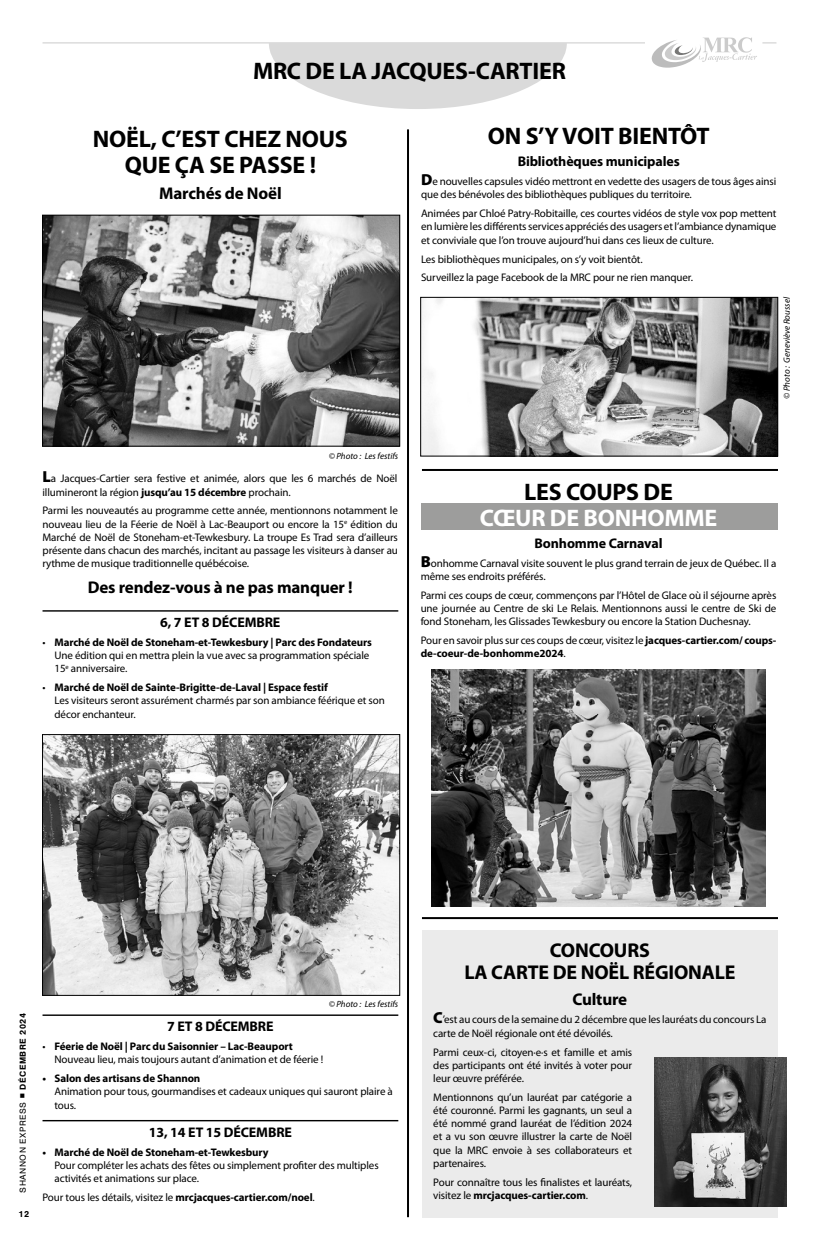
<style>
.page{position:relative;width:819px;height:1260px;background:#fff}
.page>*{position:absolute;margin:0;border:0;box-sizing:border-box;transform-origin:0 0}
.t1{font:700 24px/26px "Myriad Pro";letter-spacing:-.01em;color:#000;text-align:center}
.t2{font:700 24px "Myriad Pro";letter-spacing:-.01em;color:#fff}
.t3{font:700 20px/22px "Myriad Pro";letter-spacing:-.01em;color:#000;text-align:center}
.t4{font:700 17px "Myriad Pro";letter-spacing:-.01em;color:#000}
.t5{font:700 14px "Myriad Pro";letter-spacing:-.01em;color:#000}
.t6{font:11px/13.2px "Myriad Pro";letter-spacing:-.01em;color:#000}
.t7{font:700 11px/13.2px "Myriad Pro";letter-spacing:-.01em;color:#000}
.t8{font:italic 9px "Myriad Pro";color:#000}
.t9{font:9px "Nimbus San";letter-spacing:.05em;color:#000}
.t10{font:700 9px "Nimbus San";color:#000}
.s1{font-weight:900;font-size:16px}
.s2{font-weight:700}
.s3{font-weight:400}
</style>
<div class="page">
<hr style="left:43px;top:42px;width:602px;height:2px;background:#dadada">
<svg style="left:269px;top:44px;width:298px;height:65px"></svg>
<svg style="left:652px;top:37px;width:124px;height:31px"></svg>
<hr style="left:422px;top:469px;width:356px;height:2px;background:#000">
<hr style="left:422px;top:917px;width:356px;height:2px;background:#000">
<div style="left:422px;top:930px;width:356px;height:287px;background:#ebebeb"></div>
<hr style="left:43px;top:610px;width:355px;height:2px;background:#000">
<hr style="left:43px;top:1014px;width:355px;height:2px;background:#000">
<hr style="left:43px;top:1120px;width:355px;height:1px;background:#000">
<img style="left:44px;top:736px;width:354px;height:258px">
<div style="left:42px;top:734px;width:358px;height:262px;border:1px solid #000"></div>
<img style="left:44px;top:217px;width:354px;height:228px">
<div style="left:42px;top:215px;width:358px;height:232px;border:1px solid #000"></div>
<img style="left:655px;top:1058px;width:132px;height:148px">
<hr style="left:407px;top:129px;width:2px;height:1088px;background:#000">
<img style="left:422px;top:299px;width:354px;height:156px">
<div style="left:420px;top:297px;width:358px;height:160px;border:1px solid #000"></div>
<div style="left:422px;top:503px;width:356px;height:26px;background:#9d9d9c"></div>
<img style="left:432px;top:670px;width:334px;height:236px">
<h1 class="t1" style="left:253px;top:57px;width:314px">MRC DE LA JACQUES-CARTIER</h1>
<h1 class="t1" style="left:93px;top:126px;width:257px">NOËL, C’EST CHEZ NOUS<br>QUE ÇA SE PASSE !</h1>
<h3 class="t4" style="left:159px;top:183px;width:124px">Marchés de Noël</h3>
<p class="t8" style="left:329px;top:451px;width:71px">© Photo : Les festifs</p>
<p class="t6" style="left:43px;top:472px;width:356px"><span class="s1">L</span>a Jacques-Cartier sera festive et animée, alors que les 6 marchés de Noël illumineront la région <span class="s2">jusqu’au 15 décembre</span> prochain.</p>
<p class="t6" style="left:43px;top:504px;width:357px;text-align:justify">Parmi les nouveautés au programme cette année, mentionnons notamment le nouveau lieu de la Féerie de Noël à Lac-Beauport ou encore la 15<sup>e</sup> édition du Marché de Noël de Stoneham-et-Tewkesbury. La troupe Es Trad sera d’ailleurs présente dans chacun des marchés, incitant au passage les visiteurs à danser au rythme de musique traditionnelle québécoise.</p>
<h3 class="t4" style="left:88px;top:576px;width:266px">Des rendez-vous à ne pas manquer !</h3>
<p class="t5" style="left:160px;top:613px;width:122px">6, 7 ET 8 DÉCEMBRE</p>
<p class="t6" style="left:55px;top:635px;width:319px;text-indent:-12px">• <span class="s2">Marché de Noël de Stoneham-et-Tewkesbury | Parc des Fondateurs<br></span>Une édition qui en mettra plein la vue avec sa programmation spéciale<br>15<sup>e</sup> anniversaire.</p>
<p class="t6" style="left:55px;top:681px;width:332px;text-indent:-12px">• <span class="s2">Marché de Noël de Sainte-Brigitte-de-Laval | Espace festif<br></span>Les visiteurs seront assurément charmés par son ambiance féérique et son décor enchanteur.</p>
<h1 class="t1" style="left:488px;top:122px;width:223px">ON S’Y VOIT BIENTÔT</h1>
<p class="t5" style="left:518px;top:152px;width:164px">Bibliothèques municipales</p>
<p class="t6" style="left:421px;top:175px;width:357px"><span class="s1">D</span>e nouvelles capsules vidéo mettront en vedette des usagers de tous âges ainsi que des bénévoles des bibliothèques publiques du territoire.</p>
<p class="t6" style="left:421px;top:207px;width:357px;text-align:justify">Animées par Chloé Patry-Robitaille, ces courtes vidéos de style vox pop mettent en lumière les différents services appréciés des usagers et l’ambiance dynamique et conviviale que l’on trouve aujourd’hui dans ces lieux de culture.</p>
<p class="t6" style="left:421px;top:249px;width:273px;line-height:18.9px">Les bibliothèques municipales, on s’y voit bientôt.<br>Surveillez la page Facebook de la MRC pour ne rien manquer.</p>
<p class="t8" style="left:781px;top:399px;width:103px;rotate:-90deg">© Photo : Geneviève Roussel</p>
<h1 class="t1" style="left:524px;top:478px;width:150px">LES COUPS DE</h1>
<h1 class="t2" style="left:480px;top:502px;width:239px">CŒUR DE BONHOMME</h1>
<p class="t5" style="left:535px;top:534px;width:130px">Bonhomme Carnaval</p>
<p class="t6" style="left:421px;top:556px;width:357px"><span class="s1">B</span>onhomme Carnaval visite souvent le plus grand terrain de jeux de Québec. Il a même ses endroits préférés.</p>
<p class="t6" style="left:421px;top:589px;width:357px;text-align:justify">Parmi ces coups de cœur, commençons par l’Hôtel de Glace où il séjourne après une journée au Centre de ski Le Relais. Mentionnons aussi le centre de Ski de fond Stoneham, les Glissades Tewkesbury ou encore la Station Duchesnay.</p>
<p class="t7" style="left:421px;top:634px;width:357px"><span class="s3">Pour en savoir plus sur ces coups de cœur, visitez le</span> jacques-cartier.com/ coups&shy;de-coeur-de-bonhomme2024<span class="s3">.</span></p>
<p class="t9" style="left:18px;top:1193px;width:181px;rotate:-90deg">SHANNON EXPRESS ■ <span class="s2">DÉCEMBRE 2024</span></p>
<p class="t10" style="left:19px;top:1209px;width:12px">12</p>
<p class="t8" style="left:329px;top:999px;width:71px">© Photo : Les festifs</p>
<p class="t5" style="left:167px;top:1018px;width:108px">7 ET 8 DÉCEMBRE</p>
<p class="t6" style="left:55px;top:1040px;width:270px;text-indent:-12px">• <span class="s2">Féerie de Noël | Parc du Saisonnier – Lac-Beauport<br></span>Nouveau lieu, mais toujours autant d’animation et de féerie !</p>
<p class="t7" style="left:43px;top:1072px;width:159px">• Salon des artisans de Shannon</p>
<p class="t6" style="left:55px;top:1085px;width:340px">Animation pour tous, gourmandises et cadeaux uniques qui sauront plaire à tous.</p>
<p class="t5" style="left:149px;top:1123px;width:145px">13, 14 ET 15 DÉCEMBRE</p>
<p class="t7" style="left:43px;top:1145px;width:227px">• Marché de Noël de Stoneham-et-Tewkesbury</p>
<p class="t6" style="left:55px;top:1158px;width:326px">Pour compléter les achats des fêtes ou simplement profiter des multiples activités et animations sur place.</p>
<p class="t6" style="left:43px;top:1191px;width:274px">Pour tous les détails, visitez le <span class="s2">mrcjacques-cartier.com/noel</span>.</p>
<h2 class="t3" style="left:464px;top:938px;width:273px">CONCOURS<br>LA CARTE DE NOËL RÉGIONALE</h2>
<h3 class="t4" style="left:572px;top:988px;width:56px">Culture</h3>
<p class="t6" style="left:433px;top:1013px;width:335px"><span class="s1">C</span>’est au cours de la semaine du 2 décembre que les lauréats du concours La carte de Noël régionale ont été dévoilés.</p>
<p class="t6" style="left:433px;top:1045px;width:200px;text-align:justify">Parmi ceux-ci, citoyen·e·s et famille et amis des participants ont été invités à voter pour leur œuvre préférée.</p>
<p class="t6" style="left:433px;top:1090px;width:200px;text-align:justify">Mentionnons qu’un lauréat par catégorie a été couronné. Parmi les gagnants, un seul a été nommé grand lauréat de l’édition 2024 et a vu son œuvre illustrer la carte de Noël que la MRC envoie à ses collaborateurs et partenaires.</p>
<p class="t6" style="left:433px;top:1175px;width:200px">Pour connaître tous les finalistes et lauréats, visitez le <span class="s2">mrcjacques-cartier.com</span>.</p>
</div>
